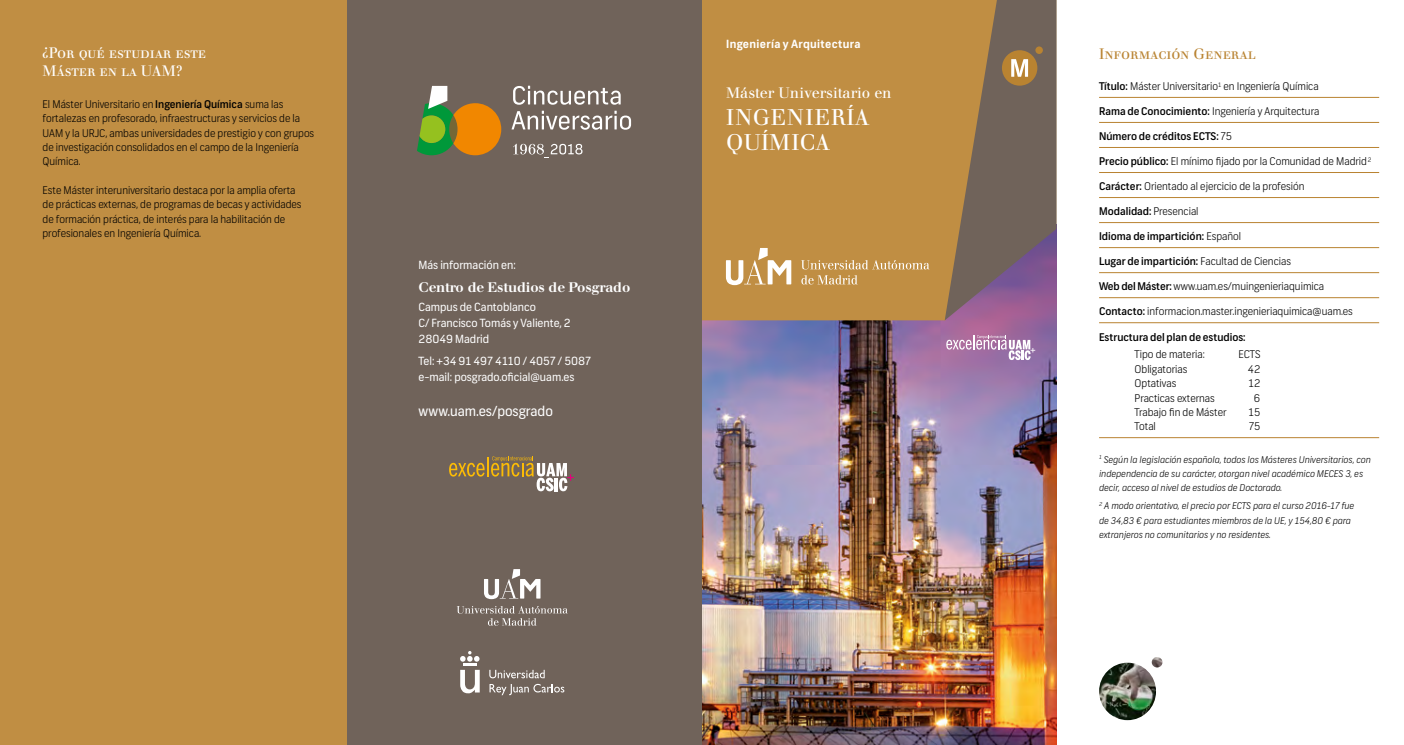
<style>
.page{position:relative;width:1404px;height:745px;background:#fff}
.page>*{position:absolute;margin:0;border:0;box-sizing:border-box;transform-origin:0 0}
.Máster_Doctorado_-_P{font:22.5px/25px "Walbaum";letter-spacing:.015em;color:#fff}
.titulos{font:15px/17.5px "Walbaum Book Regular SC";letter-spacing:-.01em;color:#fff}
.Máster_Doctorado{font:15px "Walbaum";color:#fff}
.titulos-2{font:15px "Walbaum Book Regular SC";letter-spacing:-.01em;color:#b98331}
.Máster_Doctorado_-_P-2{font:500 13.75px "Walbaum";letter-spacing:-.01em;color:#fff}
.Máster_Doctorado_-_P-3{font:13.75px "Frank";color:#fff}
.Máster_Doctorado_-_P-4{font:11.25px "Frank";color:#fff}
.t1{font:700 11.25px "Frank";letter-spacing:.03em;color:#fff}
.texto_corrido{font:300 10.62px/14.4px "Frank";color:#000}
.texto_corrido-2{font:500 10.62px "Frank";color:#000}
.texto_corrido-3{font:italic 300 9.38px/14.4px "Frank";color:#000}
.s1{font-weight:500}
.s2{font-weight:300}
</style>
<div class="page">
<img style="left:702px;top:320px;width:354px;height:424px">
<div style="left:702px;top:0;width:242px;height:320px;background:#c08e43"></div>
<svg style="left:944px;top:0;width:112px;height:320px;background:#8b6e5a"></svg>
<svg style="left:946px;top:335px;width:89px;height:25px;background:#b891b8"></svg>
<svg style="left:801px;top:260px;width:128px;height:9px"></svg>
<svg style="left:801px;top:275px;width:56px;height:9px"></svg>
<svg style="left:725px;top:248px;width:66px;height:37px"></svg>
<div style="left:0;top:0;width:347px;height:744px;background:#c08e43"></div>
<div style="left:347px;top:0;width:355px;height:744px;background:#70635a"></div>
<hr style="left:1098px;top:97px;width:280px;height:1px;background:#b98331">
<hr style="left:1098px;top:122px;width:280px;height:1px;background:#b98331">
<hr style="left:1098px;top:147px;width:280px;height:1px;background:#b98331">
<hr style="left:1098px;top:172px;width:280px;height:1px;background:#b98331">
<hr style="left:1098px;top:197px;width:280px;height:1px;background:#b98331">
<hr style="left:1098px;top:222px;width:280px;height:1px;background:#b98331">
<hr style="left:1098px;top:247px;width:280px;height:1px;background:#b98331">
<hr style="left:1098px;top:272px;width:280px;height:1px;background:#b98331">
<hr style="left:1098px;top:297px;width:280px;height:1px;background:#b98331">
<hr style="left:1098px;top:322px;width:280px;height:1px;background:#b98331">
<hr style="left:1098px;top:437px;width:280px;height:1px;background:#b98331">
<img style="left:1099px;top:657px;width:63px;height:62px">
<svg style="left:449px;top:462px;width:35px;height:14px"></svg>
<hr style="left:487px;top:456px;width:2px;height:20px;background:#fcbc05">
<svg style="left:491px;top:456px;width:83px;height:35px"></svg>
<svg style="left:460px;top:651px;width:19px;height:41px"></svg>
<svg style="left:489px;top:669px;width:75px;height:25px"></svg>
<svg style="left:457px;top:606px;width:110px;height:19px"></svg>
<svg style="left:484px;top:569px;width:56px;height:29px"></svg>
<svg style="left:513px;top:144px;width:69px;height:14px"></svg>
<svg style="left:417px;top:86px;width:84px;height:69px"></svg>
<svg style="left:513px;top:86px;width:107px;height:19px"></svg>
<svg style="left:511px;top:111px;width:120px;height:19px"></svg>
<p class="titulos" style="left:43px;top:44px;width:165px">¿Por qué estudiar este<br>Máster en la UAM?</p>
<p class="texto_corrido" style="left:43px;top:97px;width:273px">El Máster Universitario en <span class="s1">Ingeniería Química</span> suma las fortalezas en profesorado, infraestructuras y servicios de la UAM y la URJC, ambas universidades de prestigio y con grupos de investigación consolidados en el campo de la Ingeniería Química.</p>
<p class="texto_corrido" style="left:43px;top:183px;width:260px">Este Máster interuniversitario destaca por la amplia oferta de prácticas externas, de programas de becas y actividades de formación práctica, de interés para la habilitación de profesionales en Ingeniería Química.</p>
<p class="Máster_Doctorado_-_P-4" style="left:418px;top:258px;width:99px">Más información en:</p>
<p class="Máster_Doctorado_-_P-2" style="left:418px;top:279px;width:213px">Centro de Estudios de Posgrado</p>
<p class="Máster_Doctorado_-_P-4" style="left:418px;top:300px;width:119px">Campus de Cantoblanco</p>
<p class="Máster_Doctorado_-_P-4" style="left:418px;top:316px;width:154px">C/ Francisco Tomás y Valiente, 2</p>
<p class="Máster_Doctorado_-_P-4" style="left:418px;top:331px;width:72px">28049 Madrid</p>
<p class="Máster_Doctorado_-_P-4" style="left:418px;top:354px;width:174px">Tel: +34 91 497 4110 / 4057 / 5087</p>
<p class="Máster_Doctorado_-_P-4" style="left:418px;top:370px;width:157px">e-mail: posgrado.oficial@uam.es</p>
<p class="Máster_Doctorado_-_P-3" style="left:418px;top:402px;width:136px">www.uam.es/posgrado</p>
<p class="t1" style="left:726px;top:37px;width:136px">Ingeniería y Arquitectura</p>
<p class="Máster_Doctorado" style="left:726px;top:84px;width:167px">Máster Universitario en</p>
<p class="Máster_Doctorado_-_P" style="left:726px;top:104px;width:145px">INGENIERÍA<br>QUÍMICA</p>
<p class="titulos-2" style="left:1098px;top:45px;width:158px">Información General</p>
<p class="texto_corrido" style="left:1098px;top:79px;width:221px"><span class="s1">Título:</span> Máster Universitario<sup>1</sup> en Ingeniería Química</p>
<p class="texto_corrido" style="left:1098px;top:104px;width:222px"><span class="s1">Rama de Conocimiento:</span> Ingeniería y Arquitectura</p>
<p class="texto_corrido-2" style="left:1098px;top:130px;width:134px">Número de créditos ECTS: <span class="s2">75</span></p>
<p class="texto_corrido" style="left:1098px;top:154px;width:274px"><span class="s1">Precio público:</span> El mínimo fijado por la Comunidad de Madrid<sup>2</sup></p>
<p class="texto_corrido" style="left:1098px;top:179px;width:207px"><span class="s1">Carácter:</span> Orientado al ejercicio de la profesión</p>
<p class="texto_corrido-2" style="left:1098px;top:205px;width:101px">Modalidad: <span class="s2">Presencial</span></p>
<p class="texto_corrido-2" style="left:1098px;top:230px;width:143px">Idioma de impartición: <span class="s2">Español</span></p>
<p class="texto_corrido-2" style="left:1098px;top:255px;width:193px">Lugar de impartición: <span class="s2">Facultad de Ciencias</span></p>
<p class="texto_corrido" style="left:1098px;top:279px;width:226px"><span class="s1">Web del Máster:</span> www.uam.es/muingenieriaquimica</p>
<p class="texto_corrido" style="left:1098px;top:304px;width:255px"><span class="s1">Contacto:</span> informacion.master.ingenieriaquimica@uam.es</p>
<p class="texto_corrido-2" style="left:1098px;top:330px;width:148px">Estructura del plan de estudios:</p>
<p class="texto_corrido" style="left:1134px;top:347px;width:72px">Tipo de materia:</p>
<p class="texto_corrido" style="left:1238px;top:347px;width:24px">ECTS</p>
<p class="texto_corrido" style="left:1134px;top:362px;width:54px">Obligatorias</p>
<p class="texto_corrido" style="left:1247px;top:362px;width:14px">42</p>
<p class="texto_corrido" style="left:1134px;top:376px;width:43px">Optativas</p>
<p class="texto_corrido" style="left:1248px;top:376px;width:13px">12</p>
<p class="texto_corrido" style="left:1134px;top:390px;width:82px">Practicas externas</p>
<p class="texto_corrido" style="left:1253px;top:390px;width:8px">6</p>
<p class="texto_corrido" style="left:1134px;top:405px;width:93px">Trabajo fin de Máster</p>
<p class="texto_corrido" style="left:1248px;top:405px;width:13px">15</p>
<p class="texto_corrido" style="left:1134px;top:419px;width:23px">Total</p>
<p class="texto_corrido" style="left:1248px;top:419px;width:13px">75</p>
<p class="texto_corrido-3" style="left:1098px;top:452px;width:273px"><sup>1</sup> Según la legislación española, todos los Másteres Universitarios, con independencia de su carácter, otorgan nivel académico MECES 3, es decir, acceso al nivel de estudios de Doctorado.</p>
<p class="texto_corrido-3" style="left:1098px;top:498px;width:257px"><sup>2</sup> A modo orientativo, el precio por ECTS para el curso 2016-17 fue de 34,83 € para estudiantes miembros de la UE, y 154,80 € para extranjeros no comunitarios y no residentes.</p>
</div>
